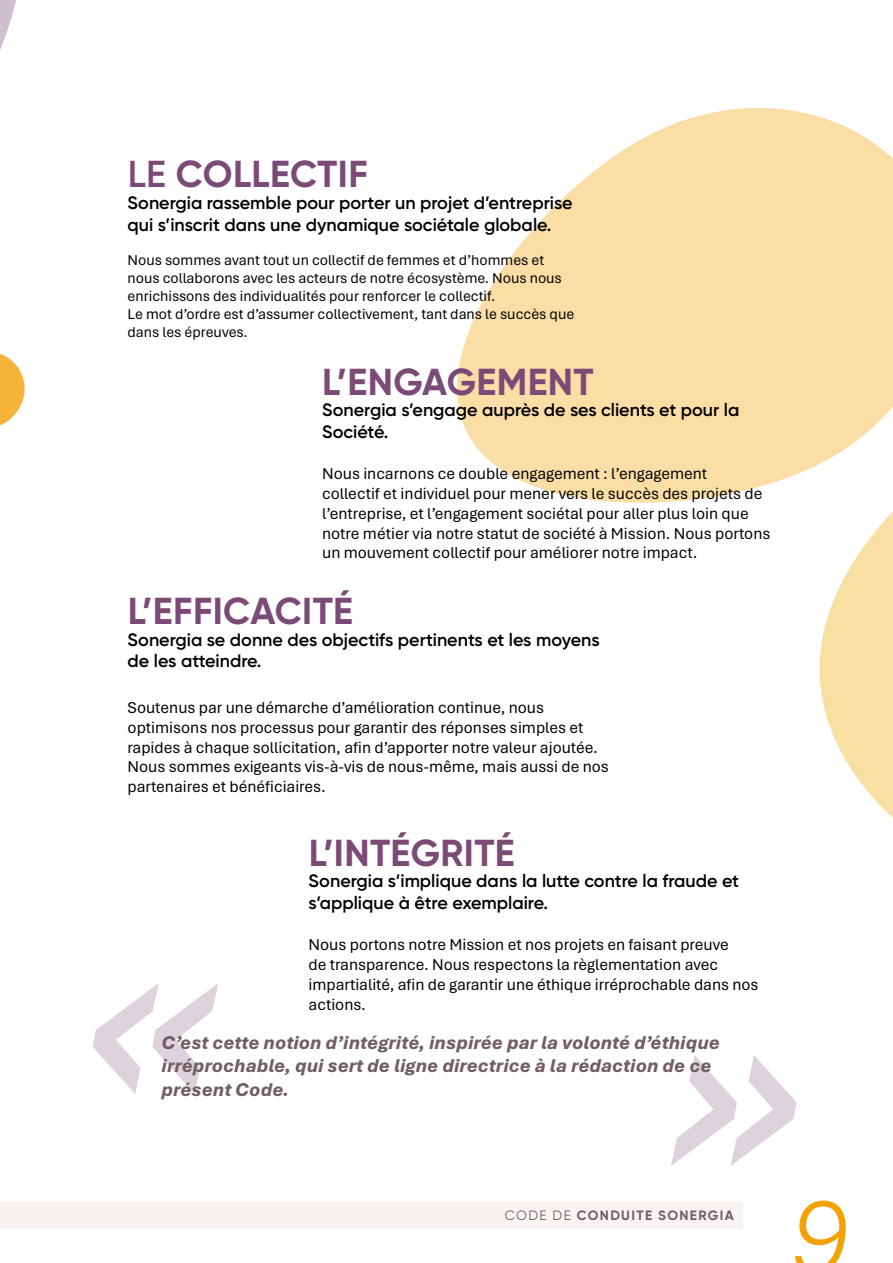
<style>
.page{position:relative;width:893px;height:1263px;background:#fff}
.page>*{position:absolute;margin:0;border:0;box-sizing:border-box;transform-origin:0 0}
.t1{font:italic 300 111px "Aptos";color:#f4a203}
.t2{font:700 37.5px "Gilroy";letter-spacing:.01em;color:#7b4a76}
.t3{font:italic 800 19.5px/23.4px "Aptos";color:#705e64}
.t4{font:600 18px/21.6px "Gilroy";color:#000}
.t5{font:16.5px/19.8px "Aptos";color:#000}
.t6{font:15px/18px "Aptos";color:#000}
.t7{font:700 13.5px "Gilroy";letter-spacing:.1em;color:#705e64}
.s1{font-weight:600}
.s2{font-weight:400}
</style>
<div class="page">
<svg style="left:819px;top:523px;width:74px;height:295px;fill:#f9dfa2"></svg>
<svg style="left:457px;top:108px;width:436px;height:415px;fill:#fbdda6"></svg>
<svg style="left:0;top:0;width:25px;height:426px"></svg>
<svg style="left:93px;top:983px;width:125px;height:111px"></svg>
<svg style="left:671px;top:1055px;width:126px;height:111px"></svg>
<div style="left:0;top:1202px;width:742px;height:27px;background:#f9f3f2"></div>
<h2 class="t2" style="left:128px;top:151px;width:242px"><span class="s1">LE</span> COLLECTIF</h2>
<p class="t4" style="left:128px;top:192px;width:446px">Sonergia rassemble pour porter un projet d’entreprise qui s’inscrit dans une dynamique sociétale globale.</p>
<p class="t6" style="left:128px;top:250px;width:448px">Nous sommes avant tout un collectif de femmes et d’hommes et nous collaborons avec les acteurs de notre écosystème. Nous nous enrichissons des individualités pour renforcer le collectif.<br>Le mot d’ordre est d’assumer collectivement, tant dans le succès que dans les épreuves.</p>
<h2 class="t2" style="left:322px;top:358px;width:273px">L’ENGAGEMENT</h2>
<p class="t4" style="left:322px;top:399px;width:419px">Sonergia s’engage auprès de ses clients et pour la<br>Société.</p>
<p class="t5" style="left:322px;top:463px;width:450px">Nous incarnons ce double engagement : l’engagement<br>collectif et individuel pour mener vers le succès des projets de l’entreprise, et l’engagement sociétal pour aller plus loin que notre métier via notre statut de société à Mission. Nous portons un mouvement collectif pour améliorer notre impact.</p>
<h2 class="t2" style="left:128px;top:587px;width:227px">L’EFFICACITÉ</h2>
<p class="t4" style="left:128px;top:628px;width:474px">Sonergia se donne des objectifs pertinents et les moyens de les atteindre.</p>
<p class="t5" style="left:128px;top:697px;width:483px">Soutenus par une démarche d’amélioration continue, nous optimisons nos processus pour garantir des réponses simples et rapides à chaque sollicitation, afin d’apporter notre valeur ajoutée.<br>Nous sommes exigeants vis-à-vis de nous-même, mais aussi de nos partenaires et bénéficiaires.</p>
<h2 class="t2" style="left:309px;top:829px;width:208px">L’INTÉGRITÉ</h2>
<p class="t4" style="left:309px;top:870px;width:432px">Sonergia s’implique dans la lutte contre la fraude et s’applique à être exemplaire.</p>
<p class="t5" style="left:309px;top:934px;width:451px">Nous portons notre Mission et nos projets en faisant preuve<br>de transparence. Nous respectons la règlementation avec impartialité, afin de garantir une éthique irréprochable dans nos actions.</p>
<p class="t3" style="left:162px;top:1030px;width:560px">C’est cette notion d’intégrité, inspirée par la volonté d’éthique irréprochable, qui sert de ligne directrice à la rédaction de ce présent Code.</p>
<p class="t7" style="left:505px;top:1207px;width:231px"><span class="s2">CODE DE</span> CONDUITE SONERGIA</p>
<h1 class="t1" style="left:789px;top:1160px;width:61px">9</h1>
</div>
